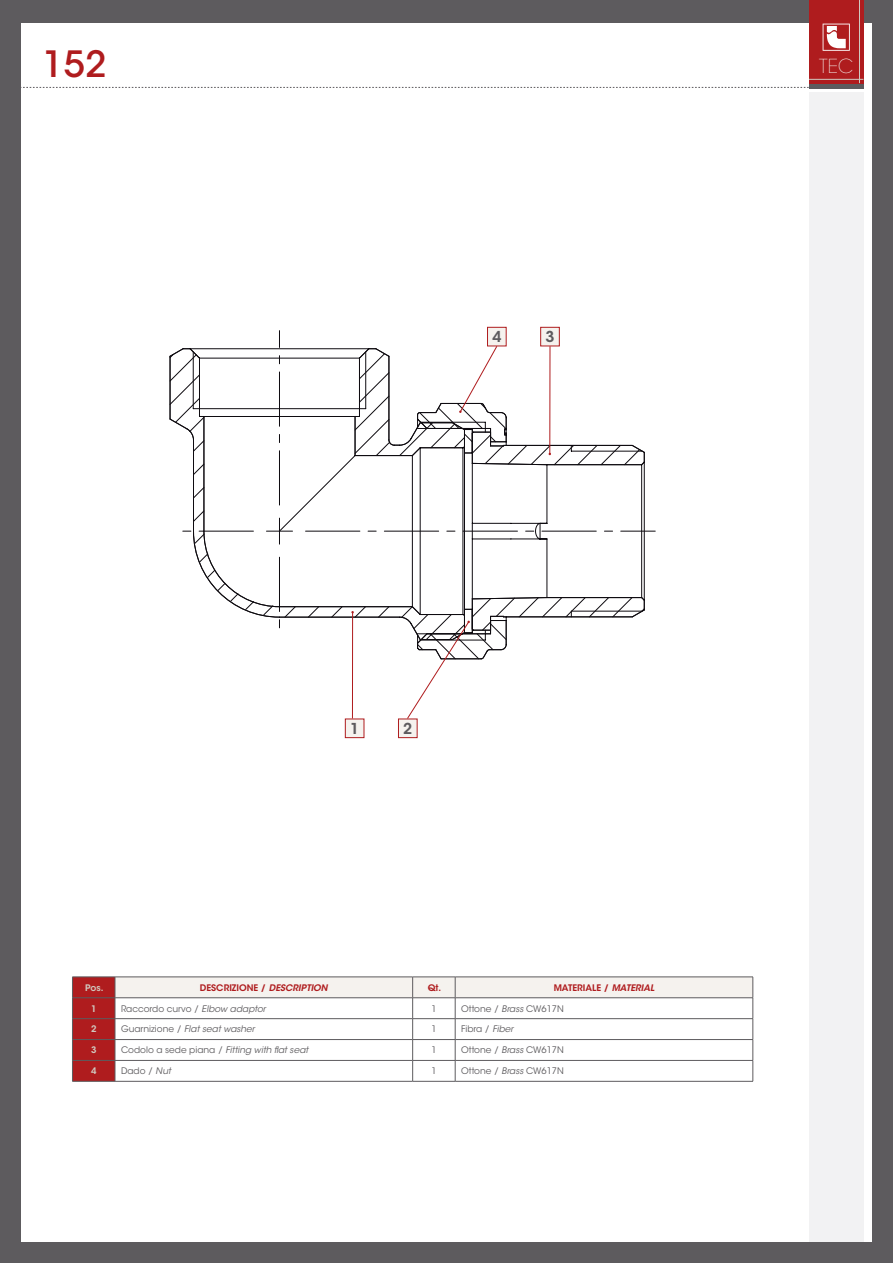
<style>
.page{position:relative;width:893px;height:1263px;background:#5d5b5e}
.page>*{position:absolute;margin:0;border:0;box-sizing:border-box;transform-origin:0 0}
.t1{font:500 36px "ITC Avant Garde Std";color:#af1c1e}
.t2{font:200 19.2px "ITC Avant Garde Std";color:#f5f2ee}
.t3{font:600 15px "ITC Avant Garde Std";color:#5d5b5e}
.t4{font:9px "ITC Avant Garde Std";color:#5d5b5e}
.t5{font:italic 9px "ITC Avant Garde Std";color:#5d5b5e}
.t6{font:600 9px "ITC Avant Garde Std";color:#af1c1e}
.t7{font:600 9px "ITC Avant Garde Std";color:#d0c9c0}
.s1{font-style:italic}
.s2{font-style:normal}
</style>
<div class="page">
<div style="left:21px;top:23px;width:851px;height:1219px;background:#fff"></div>
<div style="left:809px;top:0;width:54px;height:83px;background:#af1c1e"></div>
<svg style="left:823px;top:24px;width:27px;height:27px"></svg>
<hr style="left:809px;top:79px;width:54px;height:1px;background:#d0c9c0">
<hr style="left:859px;top:0;width:1px;height:83px;background:#d0c9c0">
<hr style="left:809px;top:84px;width:54px;height:4px;background:#5d5b5e">
<div style="left:809px;top:93px;width:54px;height:1149px;background:#f2f2f3"></div>
<svg style="left:21px;top:87px;width:788px;height:1px"></svg>
<svg style="left:72px;top:977px;width:682px;height:104px"></svg>
<hr style="left:72px;top:1081px;width:43px;height:1px;background:#5d5b5e">
<hr style="left:115px;top:1081px;width:298px;height:1px;background:#5d5b5e">
<hr style="left:413px;top:1081px;width:42px;height:1px;background:#5d5b5e">
<hr style="left:455px;top:1081px;width:298px;height:1px;background:#5d5b5e">
<svg style="left:353px;top:466px;width:292px;height:187px"></svg>
<svg style="left:170px;top:353px;width:295px;height:287px"></svg>
<svg style="left:266px;top:518px;width:26px;height:26px"></svg>
<svg style="left:279px;top:331px;width:1px;height:174px"></svg>
<svg style="left:180px;top:531px;width:73px;height:1px"></svg>
<svg style="left:279px;top:557px;width:1px;height:73px"></svg>
<svg style="left:306px;top:531px;width:349px;height:1px"></svg>
<hr style="left:193px;top:352px;width:1px;height:57px;background:#0e0b10">
<hr style="left:199px;top:408px;width:160px;height:1px;background:#0e0b10">
<div style="left:541px;top:327px;width:18px;height:19px;background:#f5f2ee"></div>
<div style="left:540px;top:327px;width:20px;height:19px;border:1px solid #af1c1e"></div>
<svg style="left:407px;top:597px;width:238px;height:122px"></svg>
<div style="left:398px;top:719px;width:19px;height:19px;background:#f5f2ee"></div>
<div style="left:398px;top:719px;width:19px;height:19px;border:1px solid #af1c1e"></div>
<svg style="left:354px;top:345px;width:291px;height:121px"></svg>
<div style="left:487px;top:327px;width:19px;height:19px;background:#f5f2ee"></div>
<div style="left:487px;top:327px;width:19px;height:19px;border:1px solid #af1c1e"></div>
<hr style="left:352px;top:612px;width:1px;height:106px;background:#af1c1e">
<div style="left:345px;top:719px;width:19px;height:19px;background:#f5f2ee"></div>
<div style="left:345px;top:719px;width:19px;height:19px;border:1px solid #af1c1e"></div>
<p class="t1" style="left:43px;top:41px;width:65px">152</p>
<h2 class="t2" style="left:819px;top:55px;width:36px">TEC</h2>
<p class="t3" style="left:492px;top:327px;width:11px">4</p>
<p class="t3" style="left:545px;top:327px;width:11px">3</p>
<p class="t3" style="left:350px;top:719px;width:11px">1</p>
<p class="t3" style="left:403px;top:719px;width:11px">2</p>
<p class="t7" style="left:85px;top:982px;width:20px">Pos.</p>
<p class="t6" style="left:200px;top:982px;width:129px">DESCRIZIONE / <span class="s1">DESCRIPTION</span></p>
<p class="t6" style="left:428px;top:982px;width:15px">Qt.</p>
<p class="t6" style="left:554px;top:982px;width:102px">MATERIALE / <span class="s1">MATERIAL</span></p>
<p class="t7" style="left:91px;top:1002px;width:7px">1</p>
<p class="t4" style="left:121px;top:1003px;width:146px">Raccordo curvo / <span class="s1">Elbow adaptor</span></p>
<p class="t4" style="left:431px;top:1003px;width:7px">1</p>
<p class="t4" style="left:461px;top:1003px;width:104px">Ottone / <span class="s1">Brass</span> CW617N</p>
<p class="t7" style="left:91px;top:1023px;width:7px">2</p>
<p class="t5" style="left:121px;top:1024px;width:135px"><span class="s2">Guarnizione /</span> Flat seat washer</p>
<p class="t4" style="left:431px;top:1024px;width:7px">1</p>
<p class="t4" style="left:461px;top:1024px;width:54px">Fibra / <span class="s1">Fiber</span></p>
<p class="t7" style="left:91px;top:1044px;width:7px">3</p>
<p class="t5" style="left:121px;top:1044px;width:189px"><span class="s2">Codolo a sede piana /</span> Fitting with flat seat</p>
<p class="t4" style="left:431px;top:1044px;width:7px">1</p>
<p class="t4" style="left:461px;top:1044px;width:104px">Ottone / <span class="s1">Brass</span> CW617N</p>
<p class="t7" style="left:91px;top:1065px;width:7px">4</p>
<p class="t4" style="left:121px;top:1065px;width:51px">Dado / <span class="s1">Nut</span></p>
<p class="t4" style="left:431px;top:1065px;width:7px">1</p>
<p class="t4" style="left:461px;top:1065px;width:104px">Ottone / <span class="s1">Brass</span> CW617N</p>
</div>
